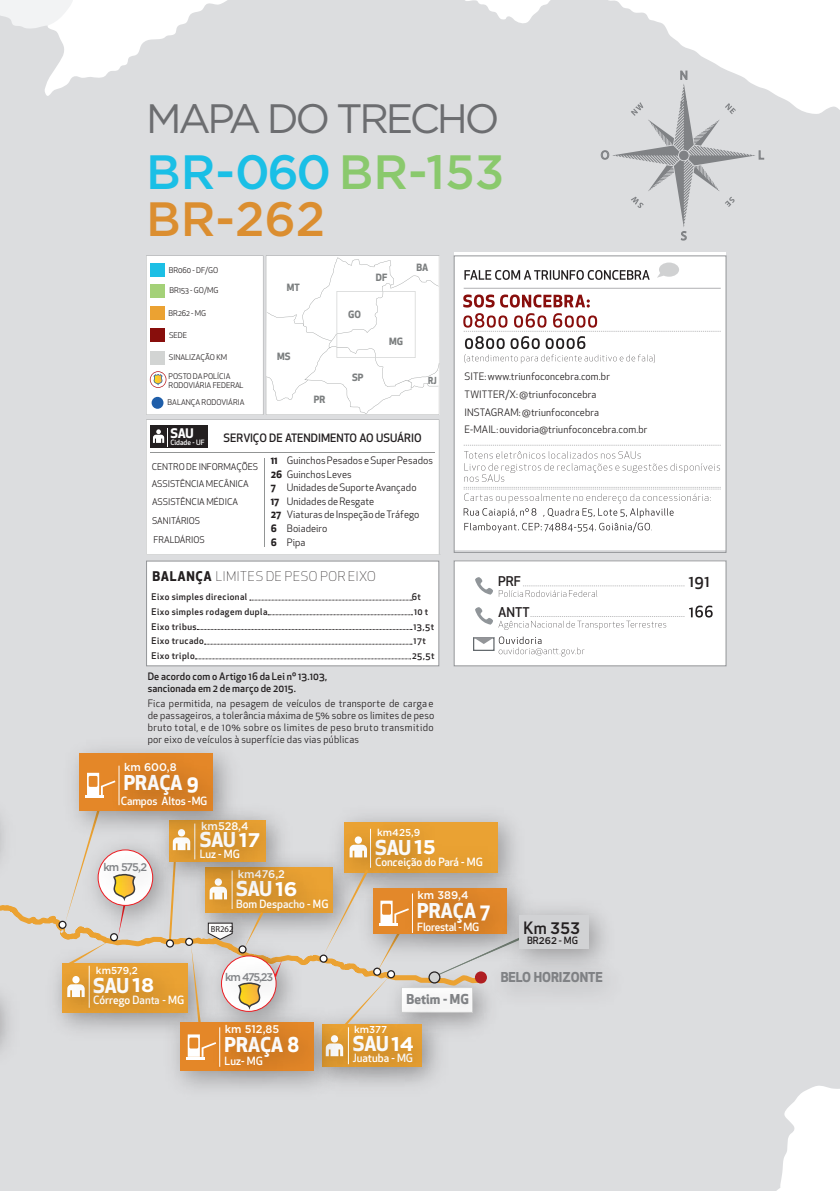
<style>
.page{position:relative;width:840px;height:1191px;background:#fff}
.page>*{position:absolute;margin:0;border:0;box-sizing:border-box;transform-origin:0 0}
.t1{font:500 48.2px/48px "Gotham";color:#1abfe6}
.t2{font:41px "Gotham";letter-spacing:-.08em;color:#6c6d70}
.t3{font:700 20px "Apex New";letter-spacing:-.02em;color:#fff}
.t4{font:500 16.6px "Gotham";color:#231f20}
.t5{font:500 16px "Apex New";color:#231f20}
.t6{font:700 13.4px "Apex New";color:#808285}
.t7{font:500 13.2px "Apex New";color:#231f20}
.t8{font:300 13px "Apex New";letter-spacing:.055em;color:#231f20}
.t9{font:700 12.8px "Apex New";color:#fff}
.t10{font:500 11.2px "Apex New";color:#fff}
.t11{font:500 11.2px "Gotham";color:#fff}
.t12{font:500 11.2px "Apex New";color:#231f20}
.t13{font:500 11.2px "Gotham";letter-spacing:-.1em;color:#808285}
.t14{font:500 11.2px "Apex New";letter-spacing:-.025em;color:#fff}
.t15{font:10px/13.6px "Apex New";letter-spacing:.01em;color:#231f20}
.t16{font:500 10px/12px "Apex New";letter-spacing:.015em;color:#231f20}
.t17{font:500 10px "Gotham";color:#fff}
.t18{font:700 9.8px "Apex New";color:#7c7f80}
.t19{font:500 9.8px "Apex New";color:#231f20}
.t20{font:700 9.6px "Apex New";color:#7c7f80;scale:.9 1}
.t21{font:500 9px "Apex New";letter-spacing:.05em;color:#231f20}
.t22{font:9px/17.4px "Apex New";color:#231f20}
.t23{font:8.8px "Roadway";color:#231f20}
.t24{font:7.8px/9.2px "Apex New";color:#231f20}
.t25{font:500 7.2px "Apex New";color:#fff}
.s1{color:#8ac96d}
.s2{color:#db8e30}
.s3{font-weight:700}
.s4{font-family:"Gotham";font-size:19.8px}
.s5{font-family:"Apex New"}
.s6{font-family:"Gotham"}
</style>
<div class="page">
<div style="left:0;top:0;width:839px;height:1191px;background:#dcdddf"></div>
<img style="left:0;top:1059px;width:28px;height:16px">
<img style="left:0;top:1059px;width:21px;height:7px">
<img style="left:1px;top:787px;width:22px;height:18px">
<img style="left:0;top:798px;width:18px;height:7px">
<img style="left:350px;top:1059px;width:107px;height:43px">
<img style="left:350px;top:1092px;width:98px;height:9px">
<img style="left:384px;top:1059px;width:66px;height:33px">
<div style="left:319px;top:798px;width:214px;height:66px;background:#dcdddf"></div>
<img style="left:352px;top:803px;width:104px;height:2px">
<img style="left:350px;top:1059px;width:34px;height:41px">
<img style="left:249px;top:795px;width:35px;height:10px">
<img style="left:529px;top:945px;width:109px;height:76px">
<img style="left:55px;top:729px;width:194px;height:76px">
<div style="left:80px;top:754px;width:133px;height:57px;background:#e48728"></div>
<img style="left:212px;top:748px;width:22px;height:22px">
<img style="left:213px;top:770px;width:29px;height:35px">
<img style="left:94px;top:741px;width:5px;height:32px">
<img style="left:99px;top:737px;width:113px;height:68px">
<svg style="left:85px;top:773px;width:30px;height:25px"></svg>
<img style="left:156px;top:1059px;width:194px;height:48px">
<div style="left:180px;top:1022px;width:133px;height:49px;background:#e48728"></div>
<img style="left:299px;top:1059px;width:36px;height:34px">
<img style="left:200px;top:1072px;width:99px;height:31px">
<img style="left:195px;top:1059px;width:61px;height:43px">
<img style="left:200px;top:1059px;width:115px;height:13px">
<img style="left:529px;top:890px;width:95px;height:94px">
<div style="left:518px;top:915px;width:70px;height:34px;background:#d1d2d4"></div>
<svg style="left:0;top:805px;width:529px;height:254px;background:#d7c0a2"></svg>
<div style="left:429px;top:972px;width:10px;height:11px;background:#d1d2d2;border-radius:50%"></div>
<div style="left:428px;top:971px;width:12px;height:12px;border:1px solid #231f20;border-radius:50%"></div>
<div style="left:474px;top:971px;width:12px;height:12px;background:#af1e22;border-radius:50%"></div>
<div style="left:454px;top:252px;width:271px;height:297px;background:#fff"></div>
<div style="left:453px;top:255px;width:273px;height:298px;border:1px solid #939598"></div>
<svg style="left:464px;top:270px;width:185px;height:10px"></svg>
<hr style="left:463px;top:288px;width:257px;height:1px;background:#6c6d70">
<svg style="left:657px;top:262px;width:21px;height:16px"></svg>
<svg style="left:146px;top:255px;width:293px;height:299px"></svg>
<div style="left:151px;top:397px;width:12px;height:12px;background:#1f5ea9;border-radius:50%"></div>
<svg style="left:463px;top:313px;width:257px;height:50px"></svg>
<svg style="left:463px;top:445px;width:257px;height:87px"></svg>
<div style="left:146px;top:561px;width:292px;height:105px;background:#fff"></div>
<div style="left:146px;top:560px;width:293px;height:106px;border:1px solid #939598"></div>
<svg style="left:249px;top:600px;width:163px;height:1px"></svg>
<svg style="left:268px;top:614px;width:144px;height:1px"></svg>
<svg style="left:197px;top:629px;width:215px;height:1px"></svg>
<svg style="left:204px;top:644px;width:208px;height:1px"></svg>
<svg style="left:195px;top:658px;width:215px;height:1px"></svg>
<div style="left:454px;top:560px;width:271px;height:106px;background:#fff"></div>
<div style="left:453px;top:560px;width:273px;height:106px;border:1px solid #939598"></div>
<svg style="left:475px;top:577px;width:209px;height:20px"></svg>
<svg style="left:475px;top:605px;width:237px;height:25px"></svg>
<svg style="left:473px;top:636px;width:111px;height:20px"></svg>
<svg style="left:463px;top:294px;width:126px;height:13px"></svg>
<svg style="left:600px;top:68px;width:164px;height:173px;background:#d2d3d5"></svg>
<h2 class="t2" style="left:146px;top:92px;width:355px">MAPA DO TRECHO</h2>
<h1 class="t1" style="left:146px;top:147px;width:360px">BR-060<span class="s1">BR-153<br></span><span class="s2">BR-262</span></h1>
<p class="t24" style="left:168px;top:265px;width:51px">BR060 - DF/GO</p>
<p class="t24" style="left:169px;top:286px;width:50px">BR153 - GO/MG</p>
<p class="t24" style="left:168px;top:308px;width:39px">BR262 - MG</p>
<p class="t24" style="left:169px;top:352px;width:60px">SINALIZAÇÃO KM</p>
<p class="t24" style="left:168px;top:372px;width:76px">POSTO DA POLÍCIA<br>RODOVIÁRIA FEDERAL</p>
<p class="t24" style="left:167px;top:398px;width:78px">BALANÇA RODOVIÁRIA</p>
<p class="t24" style="left:169px;top:331px;width:20px">SEDE</p>
<p class="t18" style="left:286px;top:280px;width:14px">MT</p>
<p class="t18" style="left:277px;top:349px;width:15px">MS</p>
<p class="t18" style="left:313px;top:392px;width:13px">PR</p>
<p class="t18" style="left:348px;top:307px;width:14px">GO</p>
<p class="t18" style="left:352px;top:370px;width:13px">SP</p>
<p class="t18" style="left:376px;top:270px;width:13px">DF</p>
<p class="t18" style="left:389px;top:335px;width:15px">MG</p>
<p class="t18" style="left:416px;top:260px;width:13px">BA</p>
<p class="t20" style="left:428px;top:373px;width:11px">RJ</p>
<p class="t9" style="left:170px;top:424px;width:25px">SAU</p>
<p class="t25" style="left:170px;top:437px;width:36px">Cidade - UF</p>
<p class="t12" style="left:223px;top:430px;width:199px">SERVIÇO DE ATENDIMENTO AO USUÁRIO</p>
<p class="t22" style="left:152px;top:458px;width:108px">CENTRO DE INFORMAÇÕES<br>ASSISTÊNCIA MECÂNICA<br>ASSISTÊNCIA MÉDICA</p>
<p class="t22" style="left:152px;top:512px;width:54px;line-height:18.6px">SANITÁRIOS<br>FRALDÁRIOS</p>
<p class="t15" style="left:270px;top:453px;width:164px"><span class="s3">11</span> Guinchos Pesados e Super Pesados<br><span class="s3">26</span> Guinchos Leves<br><span class="s3">7</span> Unidades de Suporte Avançado<br><span class="s3">17</span> Unidades de Resgate<br><span class="s3">27</span> Viaturas de Inspeção de Tráfego<br><span class="s3">6</span> Boiadeiro<br><span class="s3">6</span> Pipa</p>
<h3 class="t8" style="left:152px;top:568px;width:225px"><span class="s3">BALANÇA</span> LIMITES DE PESO POR EIXO</h3>
<p class="t21" style="left:151px;top:591px;width:97px">Eixo simples direcional</p>
<p class="t21" style="left:411px;top:591px;width:11px">6t</p>
<p class="t21" style="left:151px;top:605px;width:117px">Eixo simples rodagem dupla</p>
<p class="t21" style="left:414px;top:605px;width:16px">10 t</p>
<p class="t21" style="left:151px;top:620px;width:47px">Eixo tribus</p>
<p class="t21" style="left:413px;top:620px;width:22px">13,5t</p>
<p class="t21" style="left:151px;top:635px;width:54px">Eixo trucado</p>
<p class="t21" style="left:413px;top:635px;width:14px">17t</p>
<p class="t21" style="left:151px;top:650px;width:45px">Eixo triplo</p>
<p class="t21" style="left:412px;top:650px;width:24px">25,5t</p>
<p class="t16" style="left:148px;top:670px;width:181px">De acordo com o Artigo 16 da Lei nº 13.103, sancionada em 2 de março de 2015.</p>
<p class="t15" style="left:148px;top:697px;width:288px;line-height:12px;text-align:justify">Fica permitida, na pesagem de veículos de transporte de carga e de passageiros, a tolerância máxima de 5% sobre os limites de peso bruto total, e de 10% sobre os limites de peso bruto transmitido por eixo de veículos à superfície das vias públicas</p>
<p class="t11" style="left:124px;top:760px;width:54px">km 600,8</p>
<h3 class="t3" style="left:124px;top:768px;width:76px">PRAÇA 9</h3>
<p class="t10" style="left:121px;top:793px;width:88px">Campos Altos - MG</p>
<p class="t15" style="left:464px;top:368px;width:184px;line-height:17.6px">SITE: www.triunfoconcebra.com.br TWITTER/X: @triunfoconcebra INSTAGRAM: @triunfoconcebra<br>E-MAIL: ouvidoria@triunfoconcebra.com.br</p>
<h3 class="t7" style="left:498px;top:573px;width:24px">PRF</h3>
<h3 class="t5" style="left:688px;top:570px;width:23px">191</h3>
<h3 class="t7" style="left:498px;top:603px;width:33px">ANTT</h3>
<p class="t13" style="left:103px;top:859px;width:45px">km 575,2</p>
<p class="t17" style="left:96px;top:964px;width:43px">km579,2</p>
<h3 class="t3" style="left:93px;top:971px;width:62px">SAU <span class="s4">18</span></h3>
<p class="t10" style="left:93px;top:992px;width:93px">Córrego Danta - MG</p>
<p class="t11" style="left:201px;top:818px;width:49px">km528,4</p>
<h3 class="t3" style="left:199px;top:825px;width:62px">SAU <span class="s4">17</span></h3>
<p class="t10" style="left:199px;top:846px;width:42px">Luz - MG</p>
<p class="t11" style="left:238px;top:866px;width:49px">km476,2</p>
<h3 class="t3" style="left:236px;top:874px;width:63px">SAU <span class="s4">16</span></h3>
<p class="t10" style="left:236px;top:896px;width:94px">Bom Despacho - MG</p>
<p class="t23" style="left:211px;top:923px;width:24px">BR262</p>
<p class="t13" style="left:225px;top:969px;width:50px">km 475,23</p>
<p class="t11" style="left:225px;top:1021px;width:56px">km 512,85</p>
<h3 class="t3" style="left:224px;top:1030px;width:76px">PRAÇA 8</h3>
<p class="t10" style="left:224px;top:1053px;width:40px">Luz- MG</p>
<p class="t17" style="left:377px;top:826px;width:45px">km425,9</p>
<h3 class="t3" style="left:375px;top:833px;width:62px">SAU <span class="s4">15</span></h3>
<p class="t10" style="left:375px;top:854px;width:109px">Conceição do Pará - MG</p>
<p class="t11" style="left:417px;top:887px;width:53px">km 389,4</p>
<h3 class="t3" style="left:417px;top:896px;width:74px">PRAÇA 7</h3>
<p class="t14" style="left:417px;top:919px;width:63px">Florestal - MG</p>
<h3 class="t6" style="left:406px;top:989px;width:64px">Betim - MG</h3>
<h3 class="t3" style="left:352px;top:1029px;width:63px">SAU<span class="s4">14</span></h3>
<p class="t10" style="left:352px;top:1050px;width:62px">Juatuba - MG</p>
<p class="t17" style="left:354px;top:1023px;width:34px">km377</p>
<h3 class="t4" style="left:523px;top:917px;width:58px"><span class="s5">Km</span> 353</h3>
<p class="t19" style="left:526px;top:934px;width:52px">BR<span class="s6">262</span> - MG</p>
<h3 class="t6" style="left:500px;top:967px;width:104px">BELO HORIZONTE</h3>
</div>
